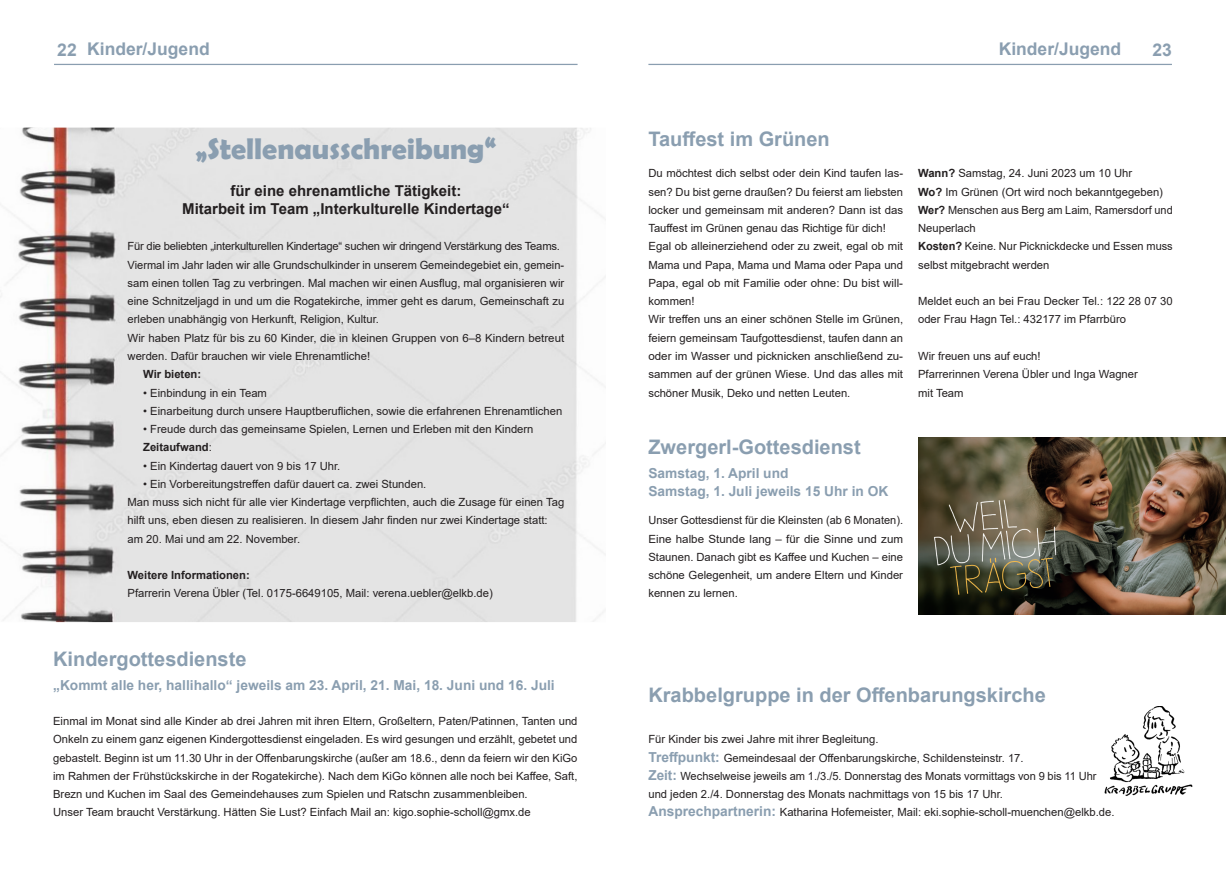
<style>
.page{position:relative;width:1226px;height:872px;background:#fff}
.page>*{position:absolute;margin:0;border:0;box-sizing:border-box;transform-origin:0 0}
.Fließtext{font:700 30px "Berlin Sans FB Demi";color:#8a9eb0}
.Überschrift{font:700 20px "Arial";color:#8a9eb0}
.t1{font:700 17.5px "Arial";color:#8a9eb0}
.Fließtext-2{font:700 15px "Arial";color:#231f20}
.Unterüberschrift{font:700 13.75px "Arial";color:#8a9eb0}
.Fließtext-3{font:11.25px/18.2px "Arial";color:#231f20;text-align:justify}
.Fließtext-4{font:11.25px "Arial";letter-spacing:-.02em;color:#231f20}
.Fließtext-5{font:700 11.25px "Arial";color:#231f20}
.s1{font-weight:400}
.s2{font-weight:700}
.s3{font-weight:700;font-size:13.75px;color:#8a9eb0}
</style>
<div class="page">
<hr style="left:54px;top:64px;width:524px;height:1px;background:#8a9eb0">
<hr style="left:648px;top:64px;width:524px;height:1px;background:#8a9eb0">
<img style="left:0;top:128px;width:606px;height:494px">
<img style="left:1104px;top:706px;width:89px;height:90px">
<img style="left:918px;top:438px;width:308px;height:177px">
<h3 class="t1" style="left:57px;top:37px;width:21px">22</h3>
<p class="t1" style="left:999px;top:37px;width:124px">Kinder/Jugend</p>
<h3 class="t1" style="left:1152px;top:37px;width:21px">23</h3>
<p class="t1" style="left:87px;top:37px;width:124px">Kinder/Jugend</p>
<p class="Fließtext" style="left:195px;top:131px;width:303px">„Stellenausschreibung“</p>
<p class="Fließtext-2" style="left:230px;top:180px;width:232px">für eine ehrenamtliche Tätigkeit:</p>
<p class="Fließtext-2" style="left:182px;top:198px;width:329px">Mitarbeit im Team „Interkulturelle Kindertage“</p>
<p class="Fließtext-4" style="left:128px;top:239px;width:434px">Für die beliebten „interkulturellen Kindertage“ suchen wir dringend Verstärkung des Teams.</p>
<p class="Fließtext-3" style="left:128px;top:255px;width:438px">Viermal im Jahr laden wir alle Grundschulkinder in unserem Gemeindegebiet ein, gemein&shy;sam einen tollen Tag zu verbringen. Mal machen wir einen Ausflug, mal organisieren wir eine Schnitzeljagd in und um die Rogatekirche, immer geht es darum, Gemeinschaft zu erleben unabhängig von Herkunft, Religion, Kultur.</p>
<p class="Fließtext-3" style="left:128px;top:328px;width:438px">Wir haben Platz für bis zu 60 Kinder, die in kleinen Gruppen von 6–8 Kindern betreut werden. Dafür brauchen wir viele Ehrenamtliche!</p>
<p class="Fließtext-5" style="left:143px;top:366px;width:60px">Wir bieten:</p>
<p class="Fließtext-3" style="left:143px;top:383px;width:125px">• Einbindung in ein Team</p>
<p class="Fließtext-3" style="left:143px;top:401px;width:421px">• Einarbeitung durch unsere Hauptberuflichen, sowie die erfahrenen Ehrenamtlichen</p>
<p class="Fließtext-3" style="left:143px;top:420px;width:392px">• Freude durch das gemeinsame Spielen, Lernen und Erleben mit den Kindern</p>
<p class="Fließtext-5" style="left:143px;top:439px;width:70px">Zeitaufwand<span class="s1">:</span></p>
<p class="Fließtext-3" style="left:143px;top:456px;width:199px">• Ein Kindertag dauert von 9 bis 17 Uhr.</p>
<p class="Fließtext-3" style="left:143px;top:474px;width:285px">• Ein Vorbereitungstreffen dafür dauert ca. zwei Stunden.</p>
<p class="Fließtext-3" style="left:128px;top:493px;width:438px">Man muss sich nicht für alle vier Kindertage verpflichten, auch die Zusage für einen Tag hilft uns, eben diesen zu realisieren. In diesem Jahr finden nur zwei Kindertage statt:</p>
<p class="Fließtext-3" style="left:128px;top:529px;width:174px">am 20. Mai und am 22. November.</p>
<p class="Fließtext-5" style="left:128px;top:567px;width:124px">Weitere Informationen:</p>
<p class="Fließtext-3" style="left:128px;top:584px;width:367px">Pfarrerin Verena Übler (Tel. 0175-6649105, Mail: verena.uebler@elkb.de)</p>
<p class="Überschrift" style="left:53px;top:645px;width:195px">Kindergottesdienste</p>
<p class="Unterüberschrift" style="left:53px;top:675px;width:503px">„Kommt alle her, hallihallo“ jeweils am 23. April, 21. Mai, 18. Juni und 16. Juli</p>
<p class="Fließtext-3" style="left:53px;top:712px;width:526px">Einmal im Monat sind alle Kinder ab drei Jahren mit ihren Eltern, Großeltern, Paten/Patinnen, Tanten und Onkeln zu einem ganz eigenen Kindergottesdienst eingeladen. Es wird gesungen und erzählt, gebetet und gebastelt. Beginn ist um 11.30 Uhr in der Offenbarungskirche (außer am 18.6., denn da feiern wir den KiGo im Rahmen der Frühstückskirche in der Rogatekirche). Nach dem KiGo können alle noch bei Kaffee, Saft, Brezn und Kuchen im Saal des Gemeindehauses zum Spielen und Ratschn zusammenbleiben.</p>
<p class="Fließtext-3" style="left:53px;top:803px;width:479px">Unser Team braucht Verstärkung. Hätten Sie Lust? Einfach Mail an: kigo.sophie-scholl@gmx.de</p>
<p class="Überschrift" style="left:648px;top:125px;width:183px">Tauffest im Grünen</p>
<p class="Fließtext-3" style="left:648px;top:164px;width:256px">Du möchtest dich selbst oder dein Kind taufen las&shy;sen? Du bist gerne draußen? Du feierst am liebsten locker und gemeinsam mit anderen? Dann ist das Tauffest im Grünen genau das Richtige für dich!</p>
<p class="Fließtext-3" style="left:648px;top:237px;width:256px">Egal ob alleinerziehend oder zu zweit, egal ob mit Mama und Papa, Mama und Mama oder Papa und Papa, egal ob mit Familie oder ohne: Du bist will&shy;kommen!</p>
<p class="Fließtext-3" style="left:648px;top:310px;width:256px">Wir treffen uns an einer schönen Stelle im Grünen, feiern gemeinsam Taufgottesdienst, taufen dann an oder im Wasser und picknicken anschließend zu&shy;sammen auf der grünen Wiese. Und das alles mit schöner Musik, Deko und netten Leuten.</p>
<p class="Fließtext-3" style="left:918px;top:164px;width:216px"><span class="s2">Wann?</span> Samstag, 24. Juni 2023 um 10 Uhr</p>
<p class="Fließtext-3" style="left:918px;top:182px;width:246px"><span class="s2">Wo?</span> Im Grünen (Ort wird noch bekanntgegeben)</p>
<p class="Fließtext-3" style="left:918px;top:201px;width:256px"><span class="s2">Wer?</span> Menschen aus Berg am Laim, Ramersdorf und<br>Neuperlach</p>
<p class="Fließtext-3" style="left:918px;top:237px;width:256px"><span class="s2">Kosten?</span> Keine. Nur Picknickdecke und Essen muss selbst mitgebracht werden</p>
<p class="Fließtext-3" style="left:918px;top:292px;width:256px">Meldet euch an bei Frau Decker Tel.: 122 28 07 30 oder Frau Hagn Tel.: 432177 im Pfarrbüro</p>
<p class="Fließtext-3" style="left:918px;top:347px;width:124px">Wir freuen uns auf euch!</p>
<p class="Fließtext-3" style="left:918px;top:365px;width:221px">Pfarrerinnen Verena Übler und Inga Wagner</p>
<p class="Fließtext-3" style="left:918px;top:383px;width:47px">mit Team</p>
<p class="Überschrift" style="left:648px;top:433px;width:214px">Zwergerl-Gottesdienst</p>
<p class="Unterüberschrift" style="left:648px;top:464px;width:142px">Samstag, 1. April und</p>
<p class="Unterüberschrift" style="left:648px;top:481px;width:241px">Samstag, 1. Juli jeweils 15 Uhr in OK</p>
<p class="Fließtext-3" style="left:648px;top:511px;width:256px">Unser Gottesdienst für die Kleinsten (ab 6 Monaten).<br>Eine halbe Stunde lang – für die Sinne und zum Staunen. Danach gibt es Kaffee und Kuchen – eine schöne Gelegenheit, um andere Eltern und Kinder kennen zu lernen.</p>
<p class="Überschrift" style="left:648px;top:681px;width:399px">Krabbelgruppe in der Offenbarungskirche</p>
<p class="Fließtext-3" style="left:648px;top:730px;width:232px">Für Kinder bis zwei Jahre mit ihrer Begleitung.</p>
<p class="Fließtext-3" style="left:648px;top:748px;width:377px"><span class="s3">Treffpunkt:</span> Gemeindesaal der Offenbarungskirche, Schildensteinstr. 17.</p>
<p class="Fließtext-3" style="left:648px;top:766px;width:450px"><span class="s3">Zeit:</span> Wechselweise jeweils am 1./3./5. Donnerstag des Monats vormittags von 9 bis 11 Uhr</p>
<p class="Fließtext-3" style="left:648px;top:785px;width:356px">und jeden 2./4. Donnerstag des Monats nachmittags von 15 bis 17 Uhr.</p>
<p class="Fließtext-3" style="left:648px;top:803px;width:468px"><span class="s3">Ansprechpartnerin:</span> Katharina Hofemeister, Mail: eki.sophie-scholl-muenchen@elkb.de.</p>
</div>
